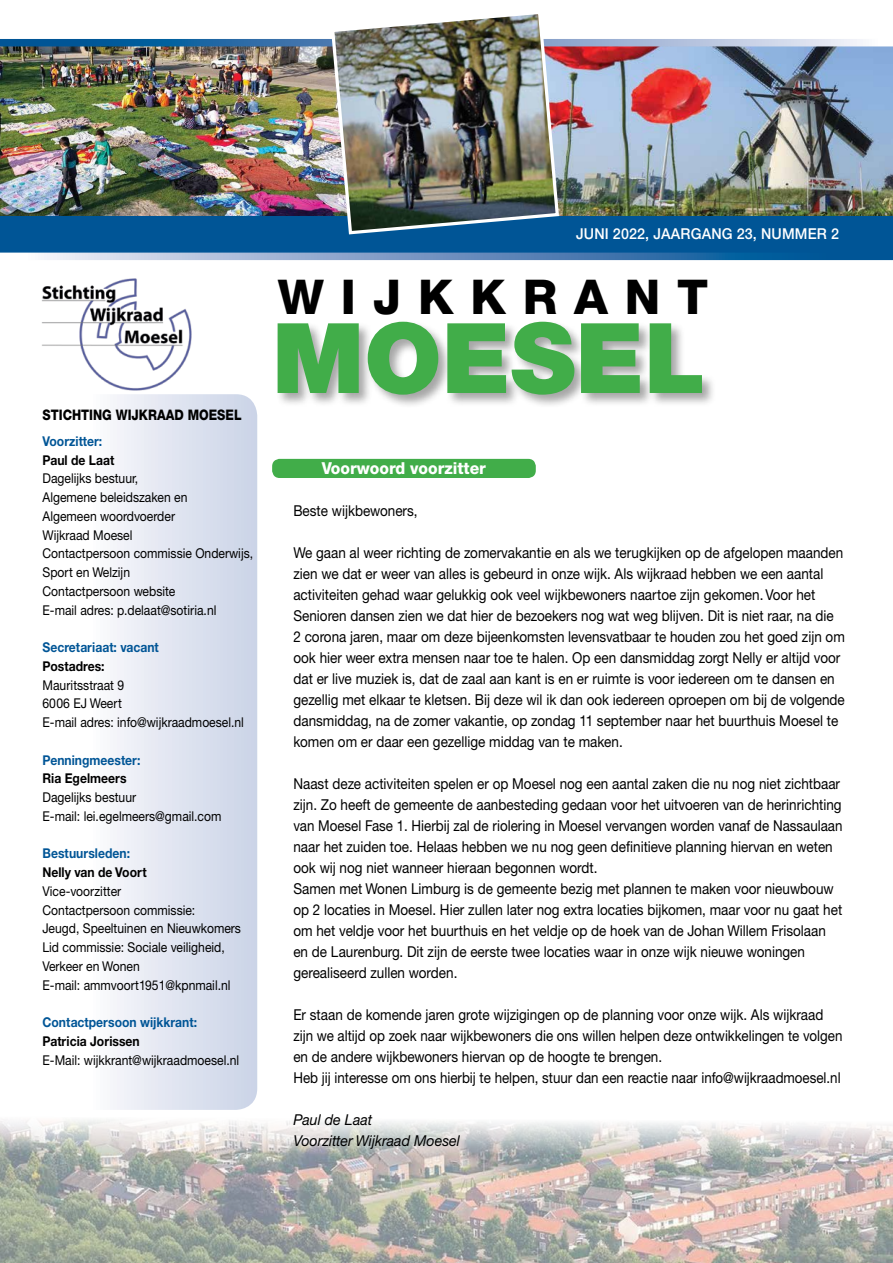
<style>
.page{position:relative;width:893px;height:1263px;background:#fff}
.page>*{position:absolute;margin:0;border:0;box-sizing:border-box;transform-origin:0 0}
.t1{font:900 97.5px "Helvetica Neue CE";color:#41ad49}
.t2{font:800 48px "Helvetica Neue CE";color:#000}
.t3{font:800 16.5px "Helvetica Neue CE";color:#fff;scale:.95 1}
.t4{font:15px/21px "Helvetica Neue CE";color:#000;scale:.9 1}
.t5{font:italic 15px/21px "Helvetica Neue CE";color:#000;scale:.95 1}
.t6{font:500 15px "Helvetica Neue CE";letter-spacing:.01em;color:#fff;scale:.95 1}
.t7{font:800 14.55px "Helvetica Neue CE";color:#000;scale:.85 1}
.t8{font:13.5px/18.8px "Helvetica Neue CE";color:#000;scale:.9 1}
.t9{font:700 13.5px "Helvetica Neue CE";color:#005596;scale:.9 1}
.t10{font:700 13.5px "Helvetica Neue CE";color:#000;scale:.9 1}
</style>
<div class="page">
<img style="left:0;top:1120px;width:893px;height:143px">
<svg style="left:113px;top:394px;width:144px;height:716px"></svg>
<img style="left:561px;top:46px;width:332px;height:170px">
<img style="left:0;top:46px;width:329px;height:170px">
<svg style="left:0;top:39px;width:863px;height:7px"></svg>
<div style="left:0;top:216px;width:893px;height:37px;background:#005596"></div>
<svg style="left:44px;top:253px;width:849px;height:7px"></svg>
<img style="left:41px;top:278px;width:151px;height:113px">
<div style="left:276px;top:320px;width:440px;height:89px;background:#000;opacity:.35"></div>
<img style="left:329px;top:14px;width:232px;height:221px">
<div style="left:272px;top:459px;width:264px;height:19px;background:#41ad49;border-radius:7px"></div>
<p class="t7" style="left:43px;top:406px;width:236px">Stichting Wijkraad Moesel</p>
<p class="t9" style="left:43px;top:433px;width:68px">Voorzitter:</p>
<p class="t10" style="left:43px;top:451px;width:81px">Paul de Laat</p>
<p class="t8" style="left:43px;top:469px;width:236px">Dagelijks bestuur,<br>Algemene beleidszaken en<br>Algemeen woordvoerder<br>Wijkraad Moesel<br>Contactpersoon commissie Onderwijs,<br>Sport en Welzijn<br>Contactpersoon website<br>E-mail adres: p.delaat@sotiria.nl</p>
<p class="t9" style="left:43px;top:639px;width:131px">Secretariaat: vacant</p>
<p class="t10" style="left:43px;top:658px;width:70px">Postadres:</p>
<p class="t8" style="left:43px;top:676px;width:225px">Mauritsstraat 9<br>6006 EJ Weert<br>E-mail adres: info@wijkraadmoesel.nl</p>
<p class="t9" style="left:43px;top:751px;width:110px">Penningmeester:</p>
<p class="t10" style="left:43px;top:770px;width:95px">Ria Egelmeers</p>
<p class="t8" style="left:43px;top:788px;width:200px">Dagelijks bestuur<br>E-mail: lei.egelmeers@gmail.com</p>
<p class="t9" style="left:43px;top:845px;width:99px">Bestuursleden:</p>
<p class="t10" style="left:43px;top:864px;width:117px">Nelly van de Voort</p>
<p class="t8" style="left:43px;top:882px;width:222px">Vice-voorzitter<br>Contactpersoon commissie:<br>Jeugd, Speeltuinen en Nieuwkomers<br>Lid commissie: Sociale veiligheid,<br>Verkeer en Wonen<br>E-mail: ammvoort1951@kpnmail.nl</p>
<p class="t9" style="left:43px;top:1014px;width:173px">Contactpersoon wijkkrant:</p>
<p class="t10" style="left:43px;top:1033px;width:109px">Patricia Jorissen</p>
<p class="t8" style="left:43px;top:1051px;width:220px">E-Mail: wijkkrant@wijkraadmoesel.nl</p>
<p class="t6" style="left:576px;top:225px;width:278px">JUNI 2022, JAARGANG 23, NUMMER 2</p>
<h2 class="t2" style="left:278px;top:268px;width:110px">W IJKKRANT</h2>
<h1 class="t1" style="left:272px;top:298px;width:435px">MOESEL</h1>
<p class="t3" style="left:322px;top:458px;width:174px">Voorwoord voorzitter</p>
<p class="t4" style="left:293px;top:500px;width:140px">Beste wijkbewoners,</p>
<p class="t4" style="left:293px;top:542px;width:614px">We gaan al weer richting de zomervakantie en als we terugkijken op de afgelopen maanden zien we dat er weer van alles is gebeurd in onze wijk. Als wijkraad hebben we een aantal activiteiten gehad waar gelukkig ook veel wijkbewoners naartoe zijn gekomen. Voor het Senioren dansen zien we dat hier de bezoekers nog wat weg blijven. Dit is niet raar, na die 2 corona jaren, maar om deze bijeenkomsten levensvatbaar te houden zou het goed zijn om ook hier weer extra mensen naar toe te halen. Op een dansmiddag zorgt Nelly er altijd voor dat er live muziek is, dat de zaal aan kant is en er ruimte is voor iedereen om te dansen en gezellig met elkaar te kletsen. Bij deze wil ik dan ook iedereen oproepen om bij de volgende dansmiddag, na de zomer vakantie, op zondag 11 september naar het buurthuis Moesel te komen om er daar een gezellige middag van te maken.</p>
<p class="t4" style="left:293px;top:773px;width:612px">Naast deze activiteiten spelen er op Moesel nog een aantal zaken die nu nog niet zichtbaar zijn. Zo heeft de gemeente de aanbesteding gedaan voor het uitvoeren van de herinrichting van Moesel Fase 1. Hierbij zal de riolering in Moesel vervangen worden vanaf de Nassaulaan naar het zuiden toe. Helaas hebben we nu nog geen definitieve planning hiervan en weten ook wij nog niet wanneer hieraan begonnen wordt.<br>Samen met Wonen Limburg is de gemeente bezig met plannen te maken voor nieuwbouw op 2 locaties in Moesel. Hier zullen later nog extra locaties bijkomen, maar voor nu gaat het om het veldje voor het buurthuis en het veldje op de hoek van de Johan Willem Frisolaan en de Laurenburg. Dit zijn de eerste twee locaties waar in onze wijk nieuwe woningen gerealiseerd zullen worden.</p>
<p class="t4" style="left:293px;top:1004px;width:612px">Er staan de komende jaren grote wijzigingen op de planning voor onze wijk. Als wijkraad zijn we altijd op zoek naar wijkbewoners die ons willen helpen deze ontwikkelingen te volgen en de andere wijkbewoners hiervan op de hoogte te brengen.<br>Heb jij interesse om ons hierbij te helpen, stuur dan een reactie naar info@wijkraadmoesel.nl</p>
<p class="t5" style="left:293px;top:1109px;width:177px">Paul de Laat<br>Voorzitter Wijkraad Moesel</p>
</div>
